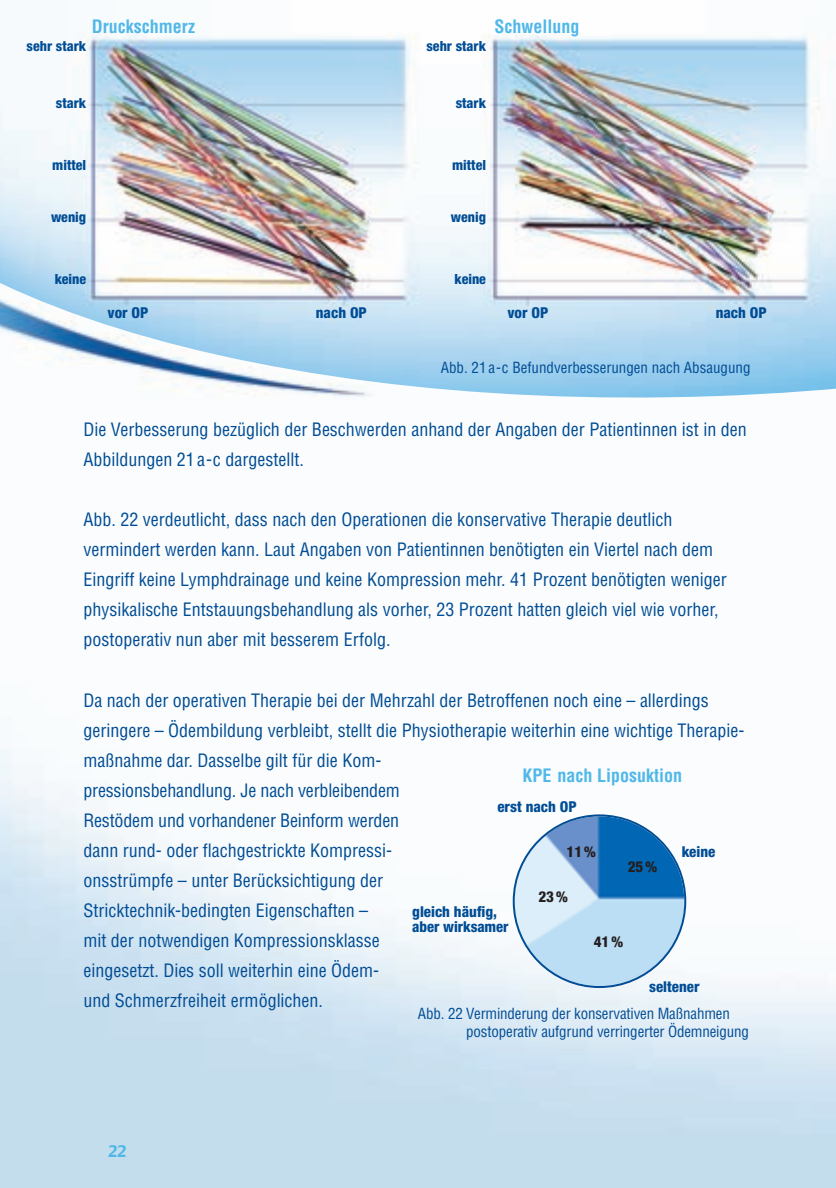
<style>
.page{position:relative;width:836px;height:1188px;background:#fff}
.page>*{position:absolute;margin:0;border:0;box-sizing:border-box;transform-origin:0 0}
.t1{font:condensed 18px/30px "Helvetica";color:#014d95}
.t2{font:700 condensed 18px "Helvetica";color:#50b8e8}
.t3{font:700 18px "Flora";color:#50b8e8}
.t4{font:condensed 15px/18px "Helvetica";letter-spacing:-.01em;color:#014d95}
.t5{font:800 condensed 15px/15px "Helvetica Neue";color:#014d95}
.t6{font:800 condensed 15px "Helvetica Neue";color:#231f20}
.t7{font:800 condensed 14px "Helvetica Neue";color:#014d95}
</style>
<div class="page">
<img style="left:0;top:748px;width:836px;height:439px">
<img style="left:0;top:0;width:836px;height:398px">
<svg style="left:513px;top:814px;width:173px;height:173px"></svg>
<p class="t2" style="left:92px;top:20px;width:105px">Druckschmerz</p>
<p class="t2" style="left:494px;top:20px;width:86px">Schwellung</p>
<p class="t7" style="left:27px;top:41px;width:61px">sehr stark</p>
<p class="t7" style="left:426px;top:41px;width:61px">sehr stark</p>
<p class="t7" style="left:56px;top:98px;width:32px">stark</p>
<p class="t7" style="left:456px;top:98px;width:32px">stark</p>
<p class="t7" style="left:52px;top:160px;width:35px">mittel</p>
<p class="t7" style="left:452px;top:160px;width:35px">mittel</p>
<p class="t7" style="left:51px;top:211px;width:37px">wenig</p>
<p class="t7" style="left:451px;top:211px;width:37px">wenig</p>
<p class="t7" style="left:55px;top:274px;width:33px">keine</p>
<p class="t7" style="left:454px;top:274px;width:33px">keine</p>
<p class="t5" style="left:108px;top:306px;width:42px">vor OP</p>
<p class="t5" style="left:316px;top:306px;width:53px">nach OP</p>
<p class="t5" style="left:507px;top:306px;width:42px">vor OP</p>
<p class="t5" style="left:715px;top:306px;width:53px">nach OP</p>
<p class="t4" style="left:441px;top:359px;width:311px">Abb. 21 a-c Befundverbesserungen nach Absaugung</p>
<p class="t1" style="left:83px;top:416px;width:665px">Die Verbesserung bezüglich der Beschwerden anhand der Angaben der Patientinnen ist in den<br>Abbildungen 21 a-c dargestellt.</p>
<p class="t1" style="left:83px;top:506px;width:645px">Abb. 22 verdeutlicht, dass nach den Operationen die konservative Therapie deutlich vermindert werden kann. Laut Angaben von Patientinnen benötigten ein Viertel nach dem Eingriff keine Lymphdrainage und keine Kompression mehr. 41 Prozent benötigten weniger physikalische Entstauungsbehandlung als vorher, 23 Prozent hatten gleich viel wie vorher, postoperativ nun aber mit besserem Erfolg.</p>
<p class="t1" style="left:83px;top:686px;width:662px">Da nach der operativen Therapie bei der Mehrzahl der Betroffenen noch eine – allerdings geringere – Ödembildung verbleibt, stellt die Physiotherapie weiterhin eine wichtige Therapie&shy;maßnahme dar. Dasselbe gilt für die Kom-<br>pressionsbehandlung. Je nach verbleibendem<br>Restödem und vorhandener Beinform werden<br>dann rund- oder flachgestrickte Kompressi-<br>onsstrümpfe – unter Berücksichtigung der<br>Stricktechnik-bedingten Eigenschaften –<br>mit der notwendigen Kompressionsklasse<br>eingesetzt. Dies soll weiterhin eine Ödem-<br>und Schmerzfreiheit ermöglichen.</p>
<p class="t4" style="left:466px;top:1005px;width:284px;text-indent:-48px">Abb. 22 Verminderung der konservativen Maßnahmen postoperativ aufgrund verringerter Ödemneigung</p>
<p class="t2" style="left:522px;top:768px;width:161px">KPE nach Liposuktion</p>
<p class="t5" style="left:497px;top:799px;width:81px">erst nach OP</p>
<p class="t5" style="left:681px;top:844px;width:35px">keine</p>
<p class="t6" style="left:566px;top:845px;width:31px">11%</p>
<p class="t6" style="left:628px;top:860px;width:31px">25%</p>
<p class="t6" style="left:538px;top:890px;width:31px">23%</p>
<p class="t5" style="left:412px;top:904px;width:98px">gleich häufig, aber wirksamer</p>
<p class="t6" style="left:594px;top:935px;width:31px">41%</p>
<p class="t5" style="left:649px;top:979px;width:52px">seltener</p>
<p class="t3" style="left:108px;top:1143px;width:19px">22</p>
</div>
